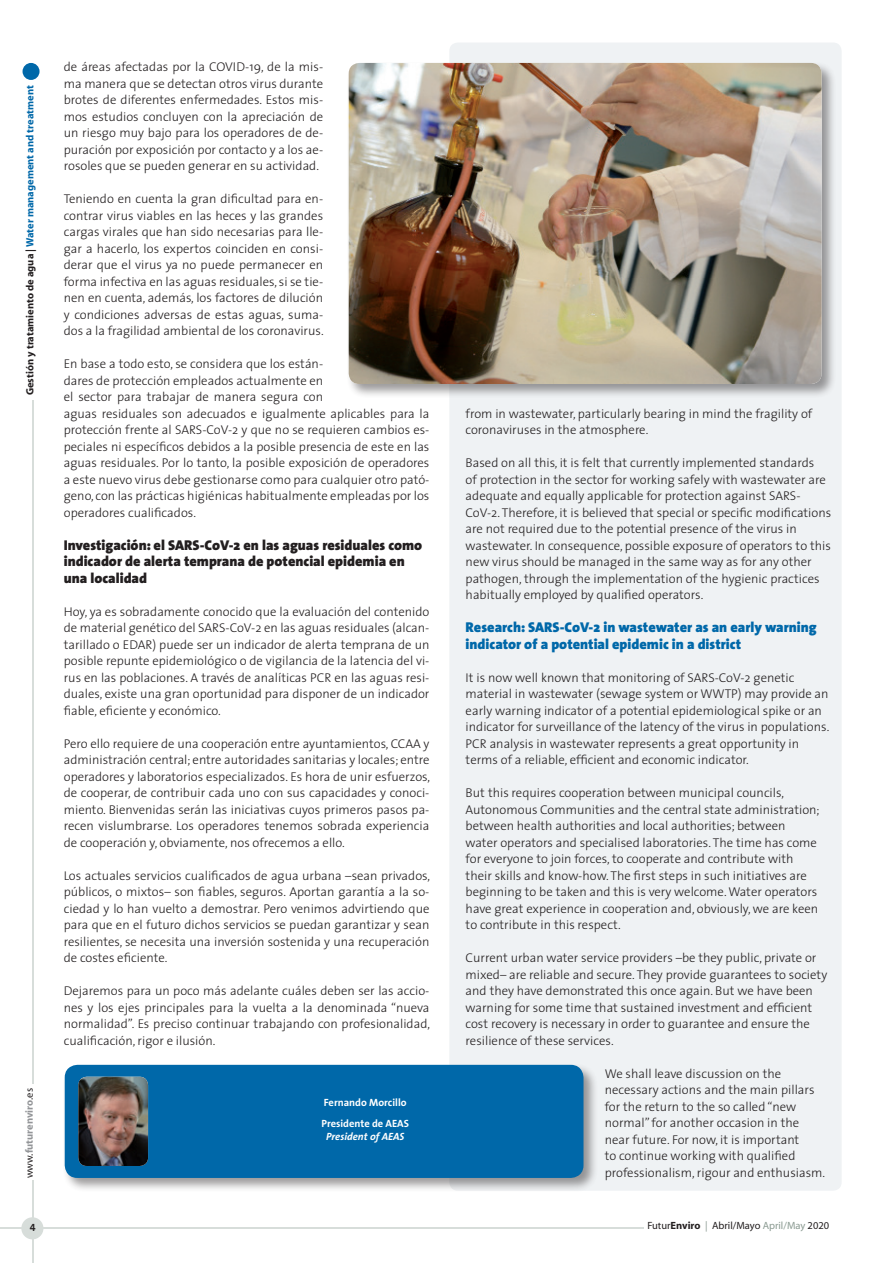
<style>
.page{position:relative;width:893px;height:1263px;background:#fff}
.page>*{position:absolute;margin:0;border:0;box-sizing:border-box;transform-origin:0 0}
.Ladillo_Texto_-_espñ{font:900 14.25px/16.5px "The Sans";color:#231f20}
.Ladillo_Texto{font:900 14.25px/16.5px "The Sans";color:#0068a9}
.Texto{font:300 12.75px/16.5px "The Sans";color:#231f20;text-align:justify}
.Texto_ingles{font:300 12.75px/16.5px "The Sans";color:#231f20}
.t1{font:700 10.5px "Myriad";color:#0068a9}
.t2{font:700 10.5px/12.6px "The Sans";color:#fff;text-align:center}
.t3{font:10.5px "Myriad";color:#231f20}
.t4{font:700 10.5px "Myriad";color:#939598}
.t5{font:10.5px "The Sans Bold Caps";color:#231f20}
.s1{color:#231f20}
.s2{font-weight:400;color:#231f20}
.s3{font-style:italic}
.s4{font-weight:700}
.s5{color:#8b9b92}
</style>
<div class="page">
<div style="left:23px;top:63px;width:17px;height:17px;background:#0068a9;border-radius:50%"></div>
<hr style="left:32px;top:400px;width:1px;height:684px;background:#d7ddda">
<hr style="left:0;top:1228px;width:644px;height:1px;background:#d7ddda">
<hr style="left:32px;top:1180px;width:1px;height:83px;background:#d7ddda">
<div style="left:21px;top:1217px;width:22px;height:22px;background:#d7ddda;border-radius:50%"></div>
<div style="left:449px;top:43px;width:393px;height:1148px;background:#eff2f4;border-radius:9px"></div>
<div style="left:346px;top:61px;width:490px;height:338px;background:#231f20;opacity:.45"></div>
<img style="left:349px;top:63px;width:473px;height:321px">
<div style="left:62px;top:1062px;width:536px;height:130px;background:#231f20;opacity:.45"></div>
<div style="left:65px;top:1065px;width:518px;height:113px;background:#0068a9;border-radius:13px"></div>
<img style="left:78px;top:1077px;width:70px;height:89px">
<p class="t1" style="left:24px;top:395px;width:311px;rotate:-90deg"><span class="s1">Gestión y tratamiento de agua |</span> Water management and treatment</p>
<p class="t4" style="left:24px;top:1178px;width:92px;rotate:-90deg"><span class="s2">www.</span>futurenviro<span class="s2">.es</span></p>
<p class="t5" style="left:30px;top:1219px;width:7px">4</p>
<p class="Texto" style="left:64px;top:58px;width:261px">de áreas afectadas por la COVID-19, de la mis&shy;ma manera que se detectan otros virus durante brotes de diferentes enfermedades. Estos mis&shy;mos estudios concluyen con la apreciación de un riesgo muy bajo para los operadores de de&shy;puración por exposición por contacto y a los ae&shy;rosoles que se pueden generar en su actividad.</p>
<p class="Texto" style="left:64px;top:190px;width:261px">Teniendo en cuenta la gran dificultad para en&shy;contrar virus viables en las heces y las grandes cargas virales que han sido necesarias para lle&shy;gar a hacerlo, los expertos coinciden en consi&shy;derar que el virus ya no puede permanecer en forma infectiva en las aguas residuales, si se tie&shy;nen en cuenta, además, los factores de dilución y condiciones adversas de estas aguas, suma&shy;dos a la fragilidad ambiental de los coronavirus.</p>
<p class="Texto" style="left:64px;top:355px;width:367px;text-align:left">En base a todo esto, se considera que los están-<br>dares de protección empleados actualmente en<br>el sector para trabajar de manera segura con<br>aguas residuales son adecuados e igualmente aplicables para la protección frente al SARS-CoV-2 y que no se requieren cambios es&shy;peciales ni específicos debidos a la posible presencia de este en las aguas residuales. Por lo tanto, la posible exposición de operadores a este nuevo virus debe gestionarse como para cualquier otro pató&shy;geno, con las prácticas higiénicas habitualmente empleadas por los operadores cualificados.</p>
<p class="Ladillo_Texto_-_espñ" style="left:64px;top:536px;width:360px">Investigación: el SARS-CoV-2 en las aguas residuales como indicador de alerta temprana de potencial epidemia en una localidad</p>
<p class="Texto" style="left:64px;top:603px;width:367px">Hoy, ya es sobradamente conocido que la evaluación del contenido de material genético del SARS-CoV-2 en las aguas residuales (alcan&shy;tarillado o EDAR) puede ser un indicador de alerta temprana de un posible repunte epidemiológico o de vigilancia de la latencia del vi&shy;rus en las poblaciones. A través de analíticas PCR en las aguas resi&shy;duales, existe una gran oportunidad para disponer de un indicador fiable, eficiente y económico.</p>
<p class="Texto" style="left:64px;top:735px;width:368px">Pero ello requiere de una cooperación entre ayuntamientos, CCAA y administración central; entre autoridades sanitarias y locales; entre operadores y laboratorios especializados. Es hora de unir esfuerzos, de cooperar, de contribuir cada uno con sus capacidades y conoci&shy;miento. Bienvenidas serán las iniciativas cuyos primeros pasos pa&shy;recen vislumbrarse. Los operadores tenemos sobrada experiencia de cooperación y, obviamente, nos ofrecemos a ello.</p>
<p class="Texto" style="left:64px;top:867px;width:368px">Los actuales servicios cualificados de agua urbana –sean privados, públicos, o mixtos– son fiables, seguros. Aportan garantía a la so&shy;ciedad y lo han vuelto a demostrar. Pero venimos advirtiendo que para que en el futuro dichos servicios se puedan garantizar y sean resilientes, se necesita una inversión sostenida y una recuperación de costes eficiente.</p>
<p class="Texto" style="left:64px;top:982px;width:368px">Dejaremos para un poco más adelante cuáles deben ser las accio&shy;nes y los ejes principales para la vuelta a la denominada “nueva normalidad”. Es preciso continuar trabajando con profesionalidad, cualificación, rigor e ilusión.</p>
<p class="t2" style="left:324px;top:1096px;width:84px">Fernando Morcillo</p>
<p class="t2" style="left:321px;top:1117px;width:89px">Presidente de AEAS<br><span class="s3">President of AEAS</span></p>
<p class="Texto_ingles" style="left:466px;top:405px;width:348px">from in wastewater, particularly bearing in mind the fragility of coronaviruses in the atmosphere.</p>
<p class="Texto_ingles" style="left:466px;top:454px;width:367px">Based on all this, it is felt that currently implemented standards<br>of protection in the sector for working safely with wastewater are adequate and equally applicable for protection against SARS-CoV-2. Therefore, it is believed that special or specific modifications are not required due to the potential presence of the virus in wastewater. In consequence, possible exposure of operators to this new virus should be managed in the same way as for any other pathogen, through the implementation of the hygienic practices habitually employed by qualified operators.</p>
<p class="Ladillo_Texto" style="left:466px;top:619px;width:353px">Research: SARS-CoV-2 in wastewater as an early warning indicator of a potential epidemic in a district</p>
<p class="Texto_ingles" style="left:466px;top:669px;width:365px">It is now well known that monitoring of SARS-CoV-2 genetic material in wastewater (sewage system or WWTP) may provide an early warning indicator of a potential epidemiological spike or an indicator for surveillance of the latency of the virus in populations.<br>PCR analysis in wastewater represents a great opportunity in terms of a reliable, efficient and economic indicator.</p>
<p class="Texto_ingles" style="left:466px;top:784px;width:356px">But this requires cooperation between municipal councils, Autonomous Communities and the central state administration; between health authorities and local authorities; between water operators and specialised laboratories. The time has come for everyone to join forces, to cooperate and contribute with their skills and know-how. The first steps in such initiatives are beginning to be taken and this is very welcome. Water operators have great experience in cooperation and, obviously, we are keen to contribute in this respect.</p>
<p class="Texto_ingles" style="left:466px;top:949px;width:363px">Current urban water service providers –be they public, private or mixed– are reliable and secure. They provide guarantees to society and they have demonstrated this once again. But we have been warning for some time that sustained investment and efficient cost recovery is necessary in order to guarantee and ensure the resilience of these services.</p>
<p class="Texto_ingles" style="left:605px;top:1065px;width:222px">We shall leave discussion on the necessary actions and the main pillars for the return to the so called “new normal” for another occasion in the near future. For now, it is important<br>to continue working with qualified professionalism, rigour and enthusiasm.</p>
<p class="t3" style="left:647px;top:1220px;width:183px">Futur<span class="s4">Enviro</span> <span class="s5">|</span> Abril/Mayo <span class="s5">April/May</span> 2020</p>
</div>
